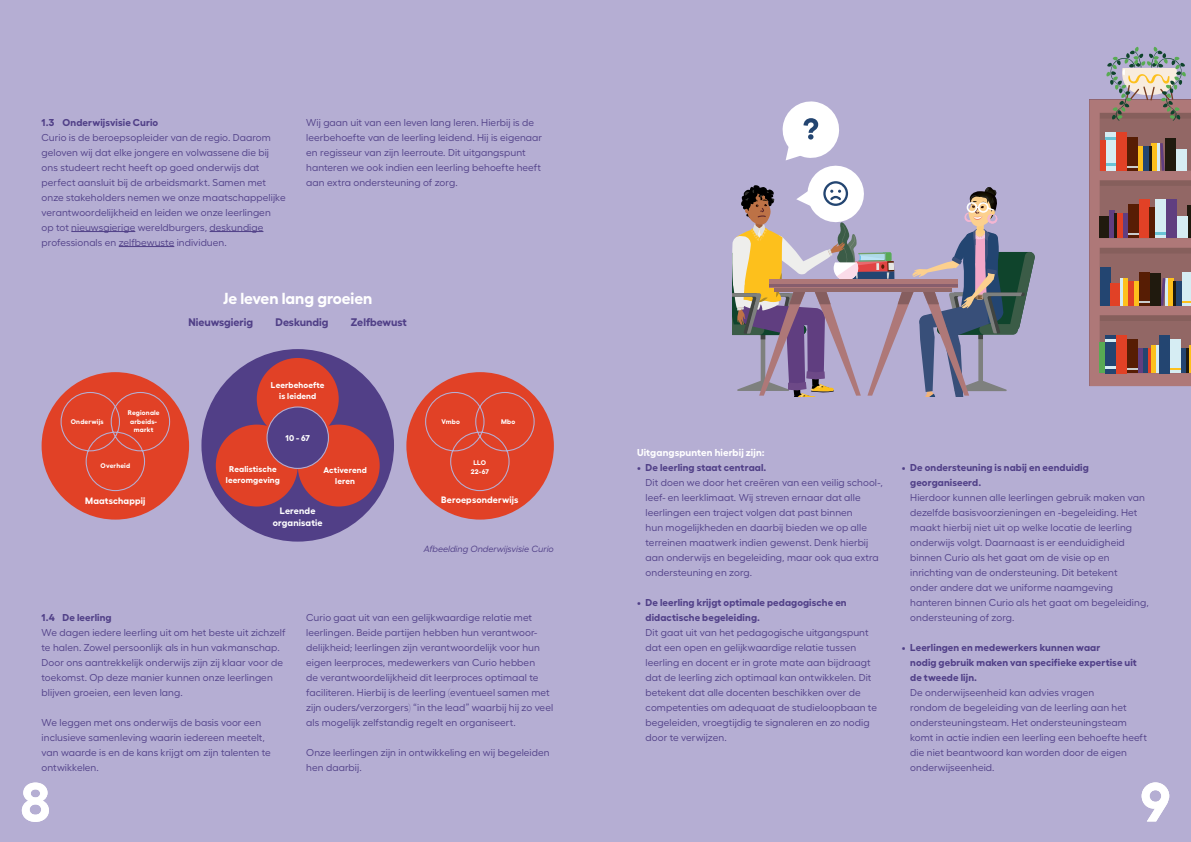
<style>
.page{position:relative;width:1191px;height:842px;background:#b5aed3}
.page>*{position:absolute;margin:0;border:0;box-sizing:border-box;transform-origin:0 0}
.t1{font:700 55px "Fellix";color:#fff}
.t2{font:700 16px "Fellix";color:#fff}
.t3{font:700 11px "Fellix";color:#503f87}
.t4{font:10px/15px "Fellix";letter-spacing:.01em;color:#503f87}
.t5{font:700 10px/15px "Fellix";letter-spacing:.01em;color:#503f87}
.t6{font:700 10px "Fellix";letter-spacing:.015em;color:#fff}
.t7{font:700 9.3px/11.5px "Fellix";letter-spacing:.015em;color:#fff;text-align:center}
.t8{font:italic 9px "Fellix";color:#503f87}
.t9{font:700 8.4px/11.5px "Fellix";letter-spacing:.015em;color:#fff;text-align:center}
.t10{font:700 6.7px/8.7px "Fellix";letter-spacing:.025em;color:#fff;text-align:center}
</style>
<div class="page">
<hr style="left:71px;top:231px;width:64px;height:1px;background:#503f87">
<hr style="left:210px;top:231px;width:53px;height:1px;background:#503f87">
<hr style="left:119px;top:246px;width:55px;height:1px;background:#503f87">
<div style="left:201px;top:349px;width:193px;height:193px;background:#513f87;border-radius:50%"></div>
<div style="left:257px;top:358px;width:82px;height:82px;background:#e14126;border-radius:50%"></div>
<div style="left:216px;top:425px;width:82px;height:81px;background:#e14126;border-radius:50%"></div>
<div style="left:298px;top:425px;width:82px;height:81px;background:#e14126;border-radius:50%"></div>
<div style="left:267px;top:407px;width:61px;height:61px;background:#513f87;border-radius:50%"></div>
<div style="left:266px;top:406px;width:63px;height:63px;border:1px solid #b5aed3;border-radius:50%"></div>
<div style="left:42px;top:372px;width:147px;height:148px;background:#e14126;border-radius:50%"></div>
<div style="left:406px;top:372px;width:148px;height:148px;background:#e14126;border-radius:50%"></div>
<svg style="left:60px;top:391px;width:111px;height:101px"></svg>
<svg style="left:424px;top:391px;width:111px;height:101px"></svg>
<svg style="left:1089px;top:47px;width:102px;height:339px;background:#987573"></svg>
<svg style="left:732px;top:101px;width:303px;height:296px"></svg>
<p class="t5" style="left:42px;top:113px;width:118px">1.3 Onderwijsvisie Curio</p>
<p class="t4" style="left:42px;top:129px;width:245px">Curio is de beroepsopleider van de regio. Daarom geloven wij dat elke jongere en volwassene die bij ons studeert recht heeft op goed onderwijs dat perfect aansluit bij de arbeidsmarkt. Samen met onze stakeholders nemen we onze maatschappelijke verantwoordelijkheid en leiden we onze leerlingen<br>op tot nieuwsgierige wereldburgers, deskundige professionals en zelfbewuste individuen.</p>
<p class="t4" style="left:306px;top:114px;width:237px">Wij gaan uit van een leven lang leren. Hierbij is de leerbehoefte van de leerling leidend. Hij is eigenaar en regisseur van zijn leerroute. Dit uitgangspunt hanteren we ook indien een leerling behoefte heeft aan extra ondersteuning of zorg.</p>
<h2 class="t2" style="left:223px;top:285px;width:151px">Je leven lang groeien</h2>
<p class="t3" style="left:189px;top:313px;width:66px">Nieuwsgierig</p>
<p class="t3" style="left:276px;top:313px;width:54px">Deskundig</p>
<p class="t3" style="left:351px;top:313px;width:57px">Zelfbewust</p>
<p class="t10" style="left:71px;top:416px;width:34px">Onderwijs</p>
<p class="t10" style="left:128px;top:407px;width:33px">Regionale arbeids&shy;markt</p>
<p class="t10" style="left:101px;top:461px;width:31px">Overheid</p>
<p class="t7" style="left:85px;top:494px;width:62px">Maatschappij</p>
<p class="t9" style="left:271px;top:378px;width:55px">Leerbehoefte is leidend</p>
<p class="t9" style="left:285px;top:431px;width:26px">10 - 67</p>
<p class="t9" style="left:226px;top:462px;width:55px">Realistische leeromgeving</p>
<p class="t9" style="left:323px;top:463px;width:45px">Activerend leren</p>
<p class="t7" style="left:273px;top:504px;width:51px">Lerende organisatie</p>
<p class="t10" style="left:441px;top:416px;width:20px">Vmbo</p>
<p class="t10" style="left:501px;top:416px;width:16px">Mbo</p>
<p class="t10" style="left:471px;top:458px;width:20px">LLO<br>22-67</p>
<p class="t7" style="left:441px;top:493px;width:79px">Beroepsonderwijs</p>
<p class="t8" style="left:424px;top:542px;width:132px">Afbeelding Onderwijsvisie Curio</p>
<p class="t5" style="left:42px;top:608px;width:72px">1.4 De leerling</p>
<p class="t4" style="left:42px;top:624px;width:245px">We dagen iedere leerling uit om het beste uit zichzelf te halen. Zowel persoonlijk als in hun vakmanschap.<br>Door ons aantrekkelijk onderwijs zijn zij klaar voor de toekomst. Op deze manier kunnen onze leerlingen blijven groeien, een leven lang.</p>
<p class="t4" style="left:42px;top:714px;width:231px">We leggen met ons onderwijs de basis voor een inclusieve samenleving waarin iedereen meetelt, van waarde is en de kans krijgt om zijn talenten te ontwikkelen.</p>
<p class="t4" style="left:306px;top:609px;width:248px">Curio gaat uit van een gelijkwaardige relatie met leerlingen. Beide partijen hebben hun verantwoor&shy;delijkheid; leerlingen zijn verantwoordelijk voor hun eigen leerproces, medewerkers van Curio hebben<br>de verantwoordelijkheid dit leerproces optimaal te faciliteren. Hierbij is de leerling (eventueel samen met zijn ouders/verzorgers) “in the lead” waarbij hij zo veel als mogelijk zelfstandig regelt en organiseert.</p>
<p class="t4" style="left:306px;top:744px;width:245px">Onze leerlingen zijn in ontwikkeling en wij begeleiden hen daarbij.</p>
<p class="t6" style="left:637px;top:444px;width:129px">Uitgangspunten hierbij zijn:</p>
<p class="t5" style="left:637px;top:458px;width:131px">• De leerling staat centraal.</p>
<p class="t4" style="left:645px;top:474px;width:239px">Dit doen we door het creëren van een veilig school-, leef- en leerklimaat. Wij streven ernaar dat alle leerlingen een traject volgen dat past binnen<br>hun mogelijkheden en daarbij bieden we op alle terreinen maatwerk indien gewenst. Denk hierbij aan onderwijs en begeleiding, maar ook qua extra ondersteuning en zorg.</p>
<p class="t5" style="left:645px;top:593px;width:203px;text-indent:-8px">• De leerling krijgt optimale pedagogische en didactische begeleiding.</p>
<p class="t4" style="left:645px;top:624px;width:233px">Dit gaat uit van het pedagogische uitgangspunt dat een open en gelijkwaardige relatie tussen leerling en docent er in grote mate aan bijdraagt dat de leerling zich optimaal kan ontwikkelen. Dit betekent dat alle docenten beschikken over de competenties om adequaat de studieloopbaan te begeleiden, vroegtijdig te signaleren en zo nodig door te verwijzen.</p>
<p class="t5" style="left:910px;top:458px;width:180px;text-indent:-8px">• De ondersteuning is nabij en eenduidig georganiseerd.</p>
<p class="t4" style="left:910px;top:489px;width:240px">Hierdoor kunnen alle leerlingen gebruik maken van dezelfde basisvoorzieningen en -begeleiding. Het maakt hierbij niet uit op welke locatie de leerling onderwijs volgt. Daarnaast is er eenduidigheid binnen Curio als het gaat om de visie op en inrichting van de ondersteuning. Dit betekent<br>onder andere dat we uniforme naamgeving hanteren binnen Curio als het gaat om begeleiding, ondersteuning of zorg.</p>
<p class="t5" style="left:910px;top:638px;width:228px;text-indent:-8px">• Leerlingen en medewerkers kunnen waar<br>nodig gebruik maken van specifieke expertise uit de tweede lijn.</p>
<p class="t4" style="left:910px;top:684px;width:238px">De onderwijseenheid kan advies vragen<br>rondom de begeleiding van de leerling aan het ondersteuningsteam. Het ondersteuningsteam komt in actie indien een leerling een behoefte heeft die niet beantwoord kan worden door de eigen onderwijseenheid.</p>
<h1 class="t1" style="left:21px;top:758px;width:31px">8</h1>
<h1 class="t1" style="left:1140px;top:758px;width:32px">9</h1>
</div>
